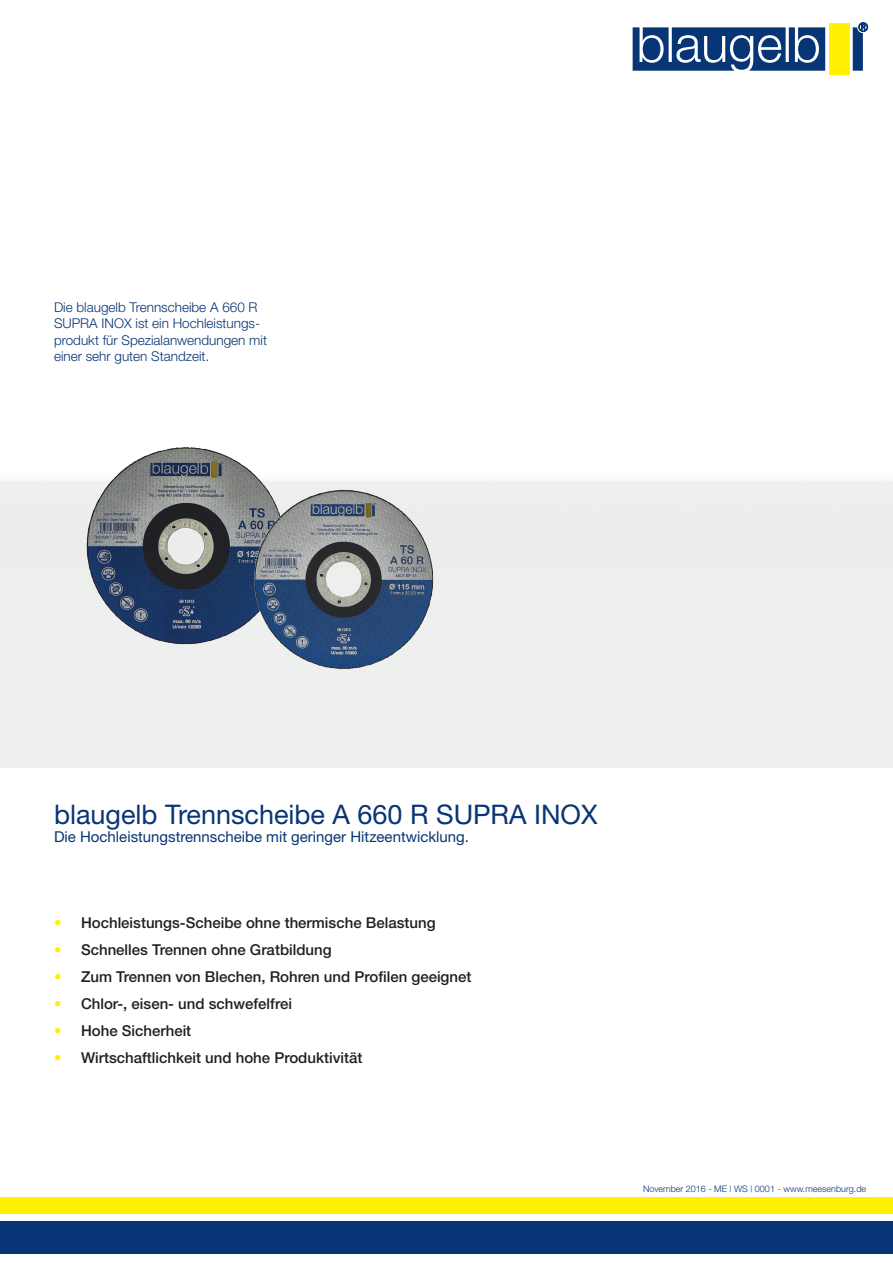
<style>
.page{position:relative;width:893px;height:1263px;background:#fff}
.page>*{position:absolute;margin:0;border:0;box-sizing:border-box;transform-origin:0 0}
.t1{font:27px "Helvetica Neue";color:#083575}
.t2{font:500 15px "Helvetica Neue";color:#231f20}
.t3{font:15px "Helvetica Neue";color:#083575}
.t4{font:300 13.5px/16.2px "Helvetica Neue LT Std";color:#083575}
.t5{font:300 9px "Helvetica Neue";color:#083575}
.s1{color:#fff101}
</style>
<div class="page">
<img style="left:73px;top:447px;width:177px;height:240px">
<img style="left:236px;top:470px;width:229px;height:269px">
<div style="left:0;top:1222px;width:893px;height:32px;background:#083575"></div>
<div style="left:0;top:1197px;width:893px;height:17px;background:#fff101"></div>
<svg style="left:633px;top:22px;width:235px;height:49px"></svg>
<div style="left:829px;top:23px;width:20px;height:51px;background:#fff101"></div>
<p class="t4" style="left:54px;top:299px;width:215px">Die blaugelb Trennscheibe A 660 R SUPRA INOX ist ein Hochleistungs&shy;produkt für Spezialanwendungen mit einer sehr guten Standzeit.</p>
<h1 class="t1" style="left:54px;top:798px;width:545px">blaugelb Trennscheibe A 660 R SUPRA INOX</h1>
<p class="t3" style="left:54px;top:828px;width:417px">Die Hochleistungstrennscheibe mit geringer Hitzeentwicklung.</p>
<p class="t2" style="left:54px;top:914px;width:383px"><span class="s1">•</span> Hochleistungs-Scheibe ohne thermische Belastung</p>
<p class="t2" style="left:54px;top:941px;width:279px"><span class="s1">•</span> Schnelles Trennen ohne Gratbildung</p>
<p class="t2" style="left:54px;top:968px;width:419px"><span class="s1">•</span> Zum Trennen von Blechen, Rohren und Profilen geeignet</p>
<p class="t2" style="left:54px;top:995px;width:239px"><span class="s1">•</span> Chlor-, eisen- und schwefelfrei</p>
<p class="t2" style="left:54px;top:1022px;width:139px"><span class="s1">•</span> Hohe Sicherheit</p>
<p class="t2" style="left:54px;top:1049px;width:310px"><span class="s1">•</span> Wirtschaftlichkeit und hohe Produktivität</p>
<p class="t5" style="left:643px;top:1183px;width:225px">November 2016 - ME | WS | 0001 - www.meesenburg.de</p>
</div>
